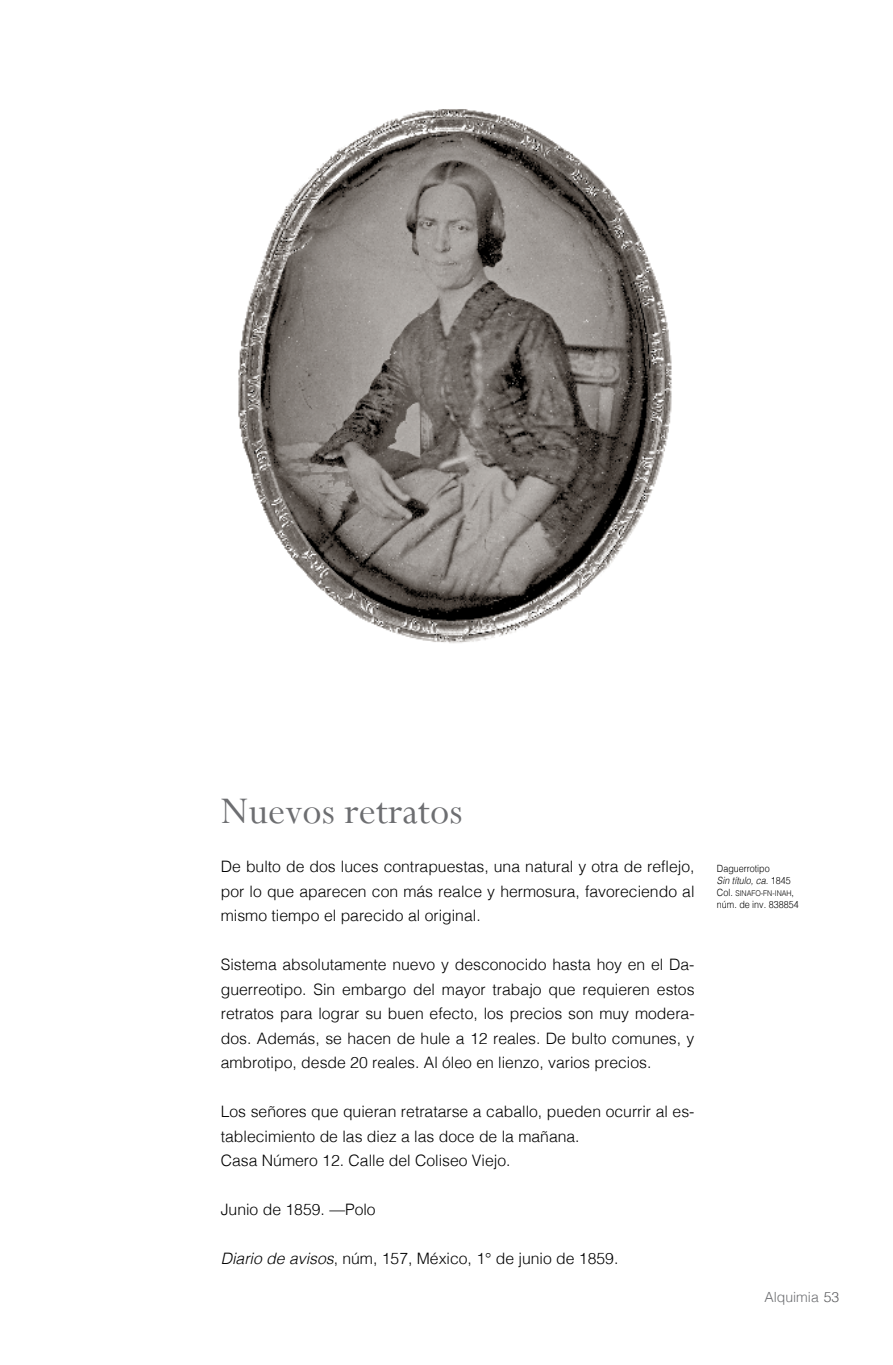
<style>
.page{position:relative;width:893px;height:1365px;background:#fff}
.page>*{position:absolute;margin:0;border:0;box-sizing:border-box;transform-origin:0 0}
.t1{font:42px "Perpetua";color:#6d6e71}
.t2{font:300 15.75px/24.5px "Helvetica";color:#000;text-align:justify}
.t3{font:300 14px "Helvetica";color:#6d6e71}
.t4{font:300 9.97px/11.9px "Helvetica";color:#000;scale:.9 1}
.t5{font:300 7.88px "Helvetica";color:#000;scale:.9 1}
.s1{font-style:italic}
.s2{font-size:9.97px}
.s3{color:#58595b}
</style>
<div class="page">
<img style="left:238px;top:109px;width:434px;height:534px">
<h1 class="t1" style="left:221px;top:784px;width:243px">Nuevos retratos</h1>
<p class="t2" style="left:221px;top:853px;width:475px">De bulto de dos luces contrapuestas, una natural y otra de reflejo, por lo que aparecen con más realce y hermosura, favoreciendo al mismo tiempo el parecido al original.</p>
<p class="t2" style="left:221px;top:951px;width:475px">Sistema absolutamente nuevo y desconocido hasta hoy en el Da&shy;guerreotipo. Sin embargo del mayor trabajo que requieren estos retratos para lograr su buen efecto, los precios son muy modera&shy;dos. Además, se hacen de hule a 12 reales. De bulto comunes, y ambrotipo, desde 20 reales. Al óleo en lienzo, varios precios.</p>
<p class="t2" style="left:221px;top:1098px;width:475px;text-align:left">Los señores que quieran retratarse a caballo, pueden ocurrir al es&shy;tablecimiento de las diez a las doce de la mañana.<br>Casa Número 12. Calle del Coliseo Viejo.</p>
<p class="t2" style="left:221px;top:1196px;width:156px">Junio de 1859. —Polo</p>
<p class="t2" style="left:221px;top:1245px;width:399px"><span class="s1">Diario de avisos</span>, núm, 157, México, 1° de junio de 1859.</p>
<p class="t4" style="left:717px;top:861px;width:84px">Daguerrotipo<br><span class="s1">Sin título, ca.</span> 1845</p>
<p class="t5" style="left:717px;top:886px;width:87px"><span class="s2">Col.</span> SINAFO-FN-INAH<span class="s2">,</span></p>
<p class="t4" style="left:717px;top:897px;width:92px">núm. de inv. 838854</p>
<p class="t3" style="left:764px;top:1284px;width:76px">Alquimia <span class="s3">53</span></p>
</div>
